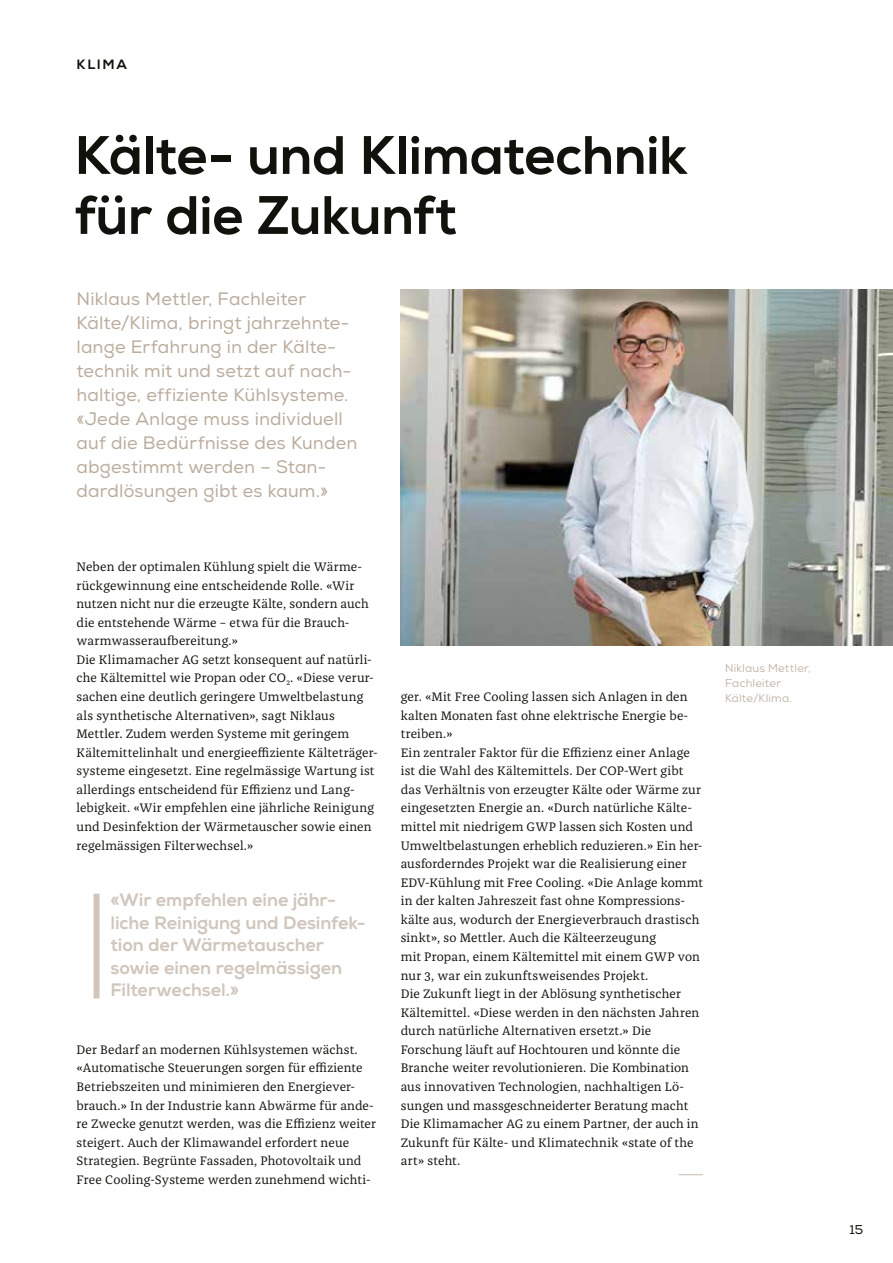
<style>
.page{position:relative;width:893px;height:1263px;background:#fff}
.page>*{position:absolute;margin:0;border:0;box-sizing:border-box;transform-origin:0 0}
.t1{font:54px/60px "Nexa X Bold";letter-spacing:-.015em;color:#12120d}
.t2{font:300 24px "Brown";color:#d0c6bc}
.t3{font:18px/24px "Nexa";letter-spacing:.01em;color:#bbad9e}
.t4{font:18px/22.5px "Nexa X Bold";letter-spacing:-.005em;color:#d0c6bc}
.t5{font:13.5px "Nexa X Bold";letter-spacing:.125em;color:#12120d}
.t6{font:12.75px/18.6px "Franziska FF";letter-spacing:.01em;color:#12120d}
.t7{font:12.75px "Nexa";color:#12120d}
.t8{font:11.25px/15px "Nexa";letter-spacing:.02em;color:#bbad9e}
</style>
<div class="page">
<img style="left:401px;top:290px;width:492px;height:355px">
<div style="left:94px;top:894px;width:6px;height:104px;background:#d0c6bc"></div>
<p class="t5" style="left:77px;top:56px;width:52px">KLIMA</p>
<h1 class="t1" style="left:74px;top:126px;width:615px">Kälte- und Klimatechnik für die Zukunft</h1>
<p class="t3" style="left:77px;top:287px;width:282px">Niklaus Mettler, Fachleiter<br>Kälte/Klima, bringt jahrzehnte&shy;lange Erfahrung in der Kälte&shy;technik mit und setzt auf nach&shy;haltige, effiziente Kühlsysteme. «Jede Anlage muss individuell auf die Bedürfnisse des Kunden abgestimmt werden – Stan&shy;dardlösungen gibt es kaum.»</p>
<p class="t6" style="left:77px;top:557px;width:303px">Neben der optimalen Kühlung spielt die Wärme&shy;rückgewinnung eine entscheidende Rolle. «Wir nutzen nicht nur die erzeugte Kälte, sondern auch die entstehende Wärme – etwa für die Brauch&shy;warmwasseraufbereitung.»<br>Die Klimamacher AG setzt konsequent auf natürli&shy;che Kältemittel wie Propan oder CO<sub>2</sub>. «Diese verur&shy;sachen eine deutlich geringere Umweltbelastung als synthetische Alternativen», sagt Niklaus Mettler. Zudem werden Systeme mit geringem Kältemittelinhalt und energieeffiziente Kälteträger&shy;systeme eingesetzt. Eine regelmässige Wartung ist allerdings entscheidend für Effizienz und Lang&shy;lebigkeit. «Wir empfehlen eine jährliche Reinigung und Desinfektion der Wärmetauscher sowie einen regelmässigen Filterwechsel.»</p>
<h3 class="t4" style="left:111px;top:889px;width:257px">«Wir empfehlen eine jähr-- liche Reinigung und Desinfek&shy;tion der Wärmetauscher sowie einen regelmässigen<br>Filterwechsel.»</h3>
<p class="t6" style="left:77px;top:1040px;width:301px">Der Bedarf an modernen Kühlsystemen wächst. «Automatische Steuerungen sorgen für effiziente Betriebszeiten und minimieren den Energiever&shy;brauch.» In der Industrie kann Abwärme für ande&shy;re Zwecke genutzt werden, was die Effizienz weiter steigert. Auch der Klimawandel erfordert neue Strategien. Begrünte Fassaden, Photovoltaik und Free Cooling-Systeme werden zunehmend wichti-</p>
<p class="t6" style="left:401px;top:687px;width:304px">ger. «Mit Free Cooling lassen sich Anlagen in den kalten Monaten fast ohne elektrische Energie be&shy;treiben.»<br>Ein zentraler Faktor für die Effizienz einer Anlage ist die Wahl des Kältemittels. Der COP-Wert gibt das Verhältnis von erzeugter Kälte oder Wärme zur eingesetzten Energie an. «Durch natürliche Kälte&shy;mittel mit niedrigem GWP lassen sich Kosten und Umweltbelastungen erheblich reduzieren.» Ein her&shy;ausforderndes Projekt war die Realisierung einer EDV-Kühlung mit Free Cooling. «Die Anlage kommt in der kalten Jahreszeit fast ohne Kompressions&shy;kälte aus, wodurch der Energieverbrauch drastisch sinkt», so Mettler. Auch die Kälteerzeugung<br>mit Propan, einem Kältemittel mit einem GWP von nur 3, war ein zukunftsweisendes Projekt.<br>Die Zukunft liegt in der Ablösung synthetischer Kältemittel. «Diese werden in den nächsten Jahren durch natürliche Alternativen ersetzt.» Die Forschung läuft auf Hochtouren und könnte die Branche weiter revolutionieren. Die Kombination aus innovativen Technologien, nachhaltigen Lö&shy;sungen und massgeschneiderter Beratung macht Die Klimamacher AG zu einem Partner, der auch in Zukunft für Kälte- und Klimatechnik «state of the art» steht.</p>
<h2 class="t2" style="left:679px;top:1158px;width:27px">–</h2>
<p class="t8" style="left:725px;top:660px;width:87px">Niklaus Mettler,<br>Fachleiter<br>Kälte/Klima.</p>
<p class="t7" style="left:849px;top:1221px;width:15px">15</p>
</div>
